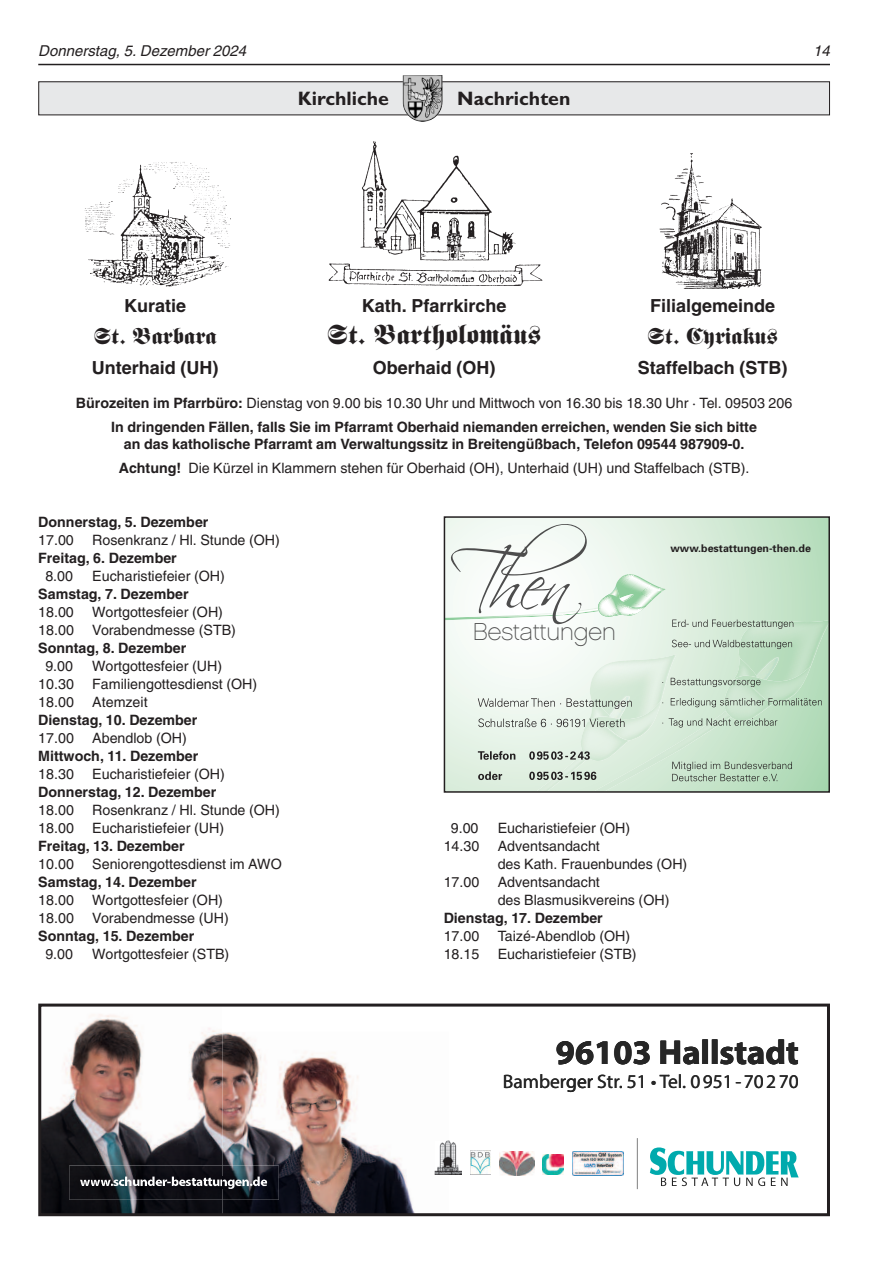
<style>
.page{position:relative;width:893px;height:1263px;background:#fff}
.page>*{position:absolute;margin:0;border:0;box-sizing:border-box;transform-origin:0 0}
.t1{font:74.4px "Scriptina Pro";color:#4d4d4d}
.t2{font:700 34.5px "Myriad Pro";color:#262626}
.t3{font:27px "Fette Fraktur";color:#231f20}
.t4{font:24.45px "Chalet Paris Nineteen Sixty";color:#4d4d4d}
.t5{font:22.5px "Fette Fraktur";color:#231f20}
.t6{font:19.5px "Myriad Pro";color:#262626}
.t7{font:700 19.5px "Gill Sans";color:#231f20}
.t8{font:700 18px "Helvetica";color:#231f20}
.t9{font:italic 15px "Helvetica";color:#231f20}
.t10{font:700 14.25px/24.3px "Helvetica";color:#231f20;text-align:center}
.t11{font:14.25px/18px "Helvetica";color:#231f20}
.t12{font:700 10.65px "Univers";color:#231f20}
.s1{font-weight:400}
</style>
<div class="page">
<hr style="left:38px;top:64px;width:792px;height:1px;background:#231f20">
<img style="left:328px;top:141px;width:215px;height:145px">
<img style="left:84px;top:162px;width:147px;height:125px">
<img style="left:660px;top:153px;width:102px;height:136px">
<div style="left:39px;top:82px;width:790px;height:33px;background:#e7e8e9"></div>
<div style="left:38px;top:81px;width:792px;height:34px;border:1px solid #231f20"></div>
<img style="left:402px;top:75px;width:41px;height:47px">
<hr style="left:637px;top:1138px;width:1px;height:51px;background:#808080">
<svg style="left:650px;top:1147px;width:149px;height:39px"></svg>
<img style="left:471px;top:1151px;width:20px;height:24px">
<img style="left:449px;top:1140px;width:12px;height:35px">
<img style="left:500px;top:1151px;width:34px;height:24px">
<img style="left:543px;top:1154px;width:20px;height:21px">
<img style="left:572px;top:1151px;width:52px;height:24px">
<img style="left:42px;top:1014px;width:407px;height:198px">
<img style="left:69px;top:1165px;width:210px;height:35px">
<img style="left:225px;top:1182px;width:42px;height:7px">
<div style="left:38px;top:1003px;width:792px;height:213px;border:3px solid #231f20"></div>
<svg style="left:740px;top:519px;width:87px;height:271px;fill:#bee0c3"></svg>
<svg style="left:447px;top:519px;width:293px;height:271px"></svg>
<img style="left:531px;top:760px;width:55px;height:30px">
<img style="left:581px;top:654px;width:95px;height:62px">
<img style="left:610px;top:696px;width:19px;height:2px">
<img style="left:582px;top:701px;width:79px;height:15px">
<img style="left:581px;top:727px;width:5px;height:34px">
<img style="left:586px;top:711px;width:145px;height:79px">
<img style="left:724px;top:620px;width:103px;height:79px">
<img style="left:757px;top:657px;width:22px;height:9px">
<img style="left:725px;top:657px;width:32px;height:9px">
<img style="left:724px;top:666px;width:87px;height:55px">
<img style="left:724px;top:687px;width:18px;height:31px">
<svg style="left:447px;top:574px;width:219px;height:46px"></svg>
<svg style="left:662px;top:718px;width:115px;height:9px"></svg>
<svg style="left:662px;top:698px;width:160px;height:9px"></svg>
<svg style="left:662px;top:676px;width:98px;height:11px"></svg>
<svg style="left:672px;top:640px;width:120px;height:9px"></svg>
<svg style="left:672px;top:619px;width:121px;height:10px"></svg>
<svg style="left:478px;top:716px;width:147px;height:11px"></svg>
<svg style="left:478px;top:698px;width:154px;height:11px"></svg>
<svg style="left:672px;top:762px;width:120px;height:19px"></svg>
<svg style="left:478px;top:771px;width:118px;height:9px"></svg>
<svg style="left:478px;top:751px;width:112px;height:9px"></svg>
<div style="left:444px;top:516px;width:386px;height:277px;border:2px solid #231f20"></div>
<p class="t9" style="left:38px;top:45px;width:209px">Donnerstag, 5. Dezember 2024</p>
<p class="t9" style="left:813px;top:45px;width:18px">14</p>
<p class="t8" style="left:124px;top:299px;width:63px">Kuratie</p>
<h3 class="t5" style="left:94px;top:328px;width:124px">St. Barbara</h3>
<p class="t8" style="left:92px;top:361px;width:128px">Unterhaid (UH)</p>
<h3 class="t7" style="left:298px;top:91px;width:93px">Kirchliche</h3>
<h3 class="t7" style="left:457px;top:91px;width:115px">Nachrichten</h3>
<p class="t8" style="left:362px;top:299px;width:146px">Kath. Pfarrkirche</p>
<h3 class="t3" style="left:327px;top:325px;width:216px">St. Bartholomäus</h3>
<p class="t8" style="left:373px;top:361px;width:124px">Oberhaid (OH)</p>
<p class="t8" style="left:650px;top:299px;width:127px">Filialgemeinde</p>
<h3 class="t5" style="left:647px;top:328px;width:132px">St. Cyriakus</h3>
<p class="t8" style="left:638px;top:361px;width:151px">Staffelbach (STB)</p>
<p class="t10" style="left:76px;top:392px;width:718px">Bürozeiten im Pfarrbüro: <span class="s1">Dienstag von 9.00 bis 10.30 Uhr und Mittwoch von 16.30 bis 18.30 Uhr · Tel. 09503 206<br></span>In dringenden Fällen, falls Sie im Pfarramt Oberhaid niemanden erreichen, wenden Sie sich bitte</p>
<p class="t10" style="left:119px;top:433px;width:632px">an das katholische Pfarramt am Verwaltungssitz in Breitengüßbach, Telefon 09544 987909-0.<br>Achtung! <span class="s1">Die Kürzel in Klammern stehen für Oberhaid (OH), Unterhaid (UH) und Staffelbach (STB).</span></p>
<p class="t10" style="left:38px;top:511px;width:172px">Donnerstag, 5. Dezember</p>
<p class="t11" style="left:38px;top:532px;width:37px">17.00</p>
<p class="t11" style="left:92px;top:532px;width:189px">Rosenkranz / Hl. Stunde (OH)</p>
<p class="t10" style="left:38px;top:547px;width:140px">Freitag, 6. Dezember</p>
<p class="t11" style="left:45px;top:568px;width:29px">8.00</p>
<p class="t11" style="left:92px;top:568px;width:134px">Eucharistiefeier (OH)</p>
<p class="t10" style="left:38px;top:583px;width:152px">Samstag, 7. Dezember</p>
<p class="t11" style="left:38px;top:604px;width:37px">18.00</p>
<p class="t11" style="left:92px;top:604px;width:132px">Wortgottesfeier (OH)</p>
<p class="t11" style="left:38px;top:622px;width:37px">18.00</p>
<p class="t11" style="left:92px;top:622px;width:145px">Vorabendmesse (STB)</p>
<p class="t10" style="left:38px;top:637px;width:150px">Sonntag, 8. Dezember</p>
<p class="t11" style="left:45px;top:658px;width:29px">9.00</p>
<p class="t11" style="left:92px;top:658px;width:131px">Wortgottesfeier (UH)</p>
<p class="t11" style="left:38px;top:676px;width:37px">10.30</p>
<p class="t11" style="left:92px;top:676px;width:167px">Familiengottesdienst (OH)</p>
<p class="t11" style="left:38px;top:694px;width:37px">18.00</p>
<p class="t11" style="left:92px;top:694px;width:57px">Atemzeit</p>
<p class="t10" style="left:38px;top:709px;width:161px">Dienstag, 10. Dezember</p>
<p class="t11" style="left:38px;top:730px;width:37px">17.00</p>
<p class="t11" style="left:92px;top:730px;width:96px">Abendlob (OH)</p>
<p class="t10" style="left:38px;top:745px;width:161px">Mittwoch, 11. Dezember</p>
<p class="t11" style="left:38px;top:766px;width:37px">18.30</p>
<p class="t11" style="left:92px;top:766px;width:134px">Eucharistiefeier (OH)</p>
<p class="t10" style="left:38px;top:781px;width:180px">Donnerstag, 12. Dezember</p>
<p class="t11" style="left:38px;top:802px;width:37px">18.00</p>
<p class="t11" style="left:92px;top:802px;width:189px">Rosenkranz / Hl. Stunde (OH)</p>
<p class="t11" style="left:38px;top:820px;width:37px">18.00</p>
<p class="t11" style="left:92px;top:820px;width:133px">Eucharistiefeier (UH)</p>
<p class="t10" style="left:38px;top:835px;width:148px">Freitag, 13. Dezember</p>
<p class="t11" style="left:38px;top:856px;width:37px">10.00</p>
<p class="t11" style="left:92px;top:856px;width:191px">Seniorengottesdienst im AWO</p>
<p class="t10" style="left:38px;top:871px;width:160px">Samstag, 14. Dezember</p>
<p class="t11" style="left:38px;top:892px;width:37px">18.00</p>
<p class="t11" style="left:92px;top:892px;width:132px">Wortgottesfeier (OH)</p>
<p class="t11" style="left:38px;top:910px;width:37px">18.00</p>
<p class="t11" style="left:92px;top:910px;width:138px">Vorabendmesse (UH)</p>
<p class="t10" style="left:38px;top:925px;width:157px">Sonntag, 15. Dezember</p>
<p class="t11" style="left:45px;top:946px;width:29px">9.00</p>
<p class="t11" style="left:92px;top:946px;width:139px">Wortgottesfeier (STB)</p>
<h1 class="t1" style="left:473px;top:538px;width:115px">The n</h1>
<h3 class="t4" style="left:473px;top:618px;width:144px">Bestattungen</h3>
<p class="t12" style="left:670px;top:544px;width:142px">www.bestattungen-then.de</p>
<p class="t11" style="left:451px;top:820px;width:29px">9.00</p>
<p class="t11" style="left:498px;top:820px;width:134px">Eucharistiefeier (OH)</p>
<p class="t11" style="left:444px;top:838px;width:37px">14.30</p>
<p class="t11" style="left:498px;top:838px;width:191px">Adventsandacht<br>des Kath. Frauenbundes (OH)</p>
<p class="t11" style="left:444px;top:874px;width:37px">17.00</p>
<p class="t11" style="left:498px;top:874px;width:173px">Adventsandacht<br>des Blasmusikvereins (OH)</p>
<p class="t10" style="left:444px;top:907px;width:161px">Dienstag, 17. Dezember</p>
<p class="t11" style="left:444px;top:928px;width:37px">17.00</p>
<p class="t11" style="left:498px;top:928px;width:134px">Taizé-Abendlob (OH)</p>
<p class="t11" style="left:444px;top:946px;width:37px">18.15</p>
<p class="t11" style="left:498px;top:946px;width:140px">Eucharistiefeier (STB)</p>
<h2 class="t2" style="left:556px;top:1040px;width:244px">96103 Hallstadt</h2>
<h3 class="t6" style="left:503px;top:1074px;width:297px">Bamberger Str. 51 • Tel. 0951-70270</h3>
</div>
